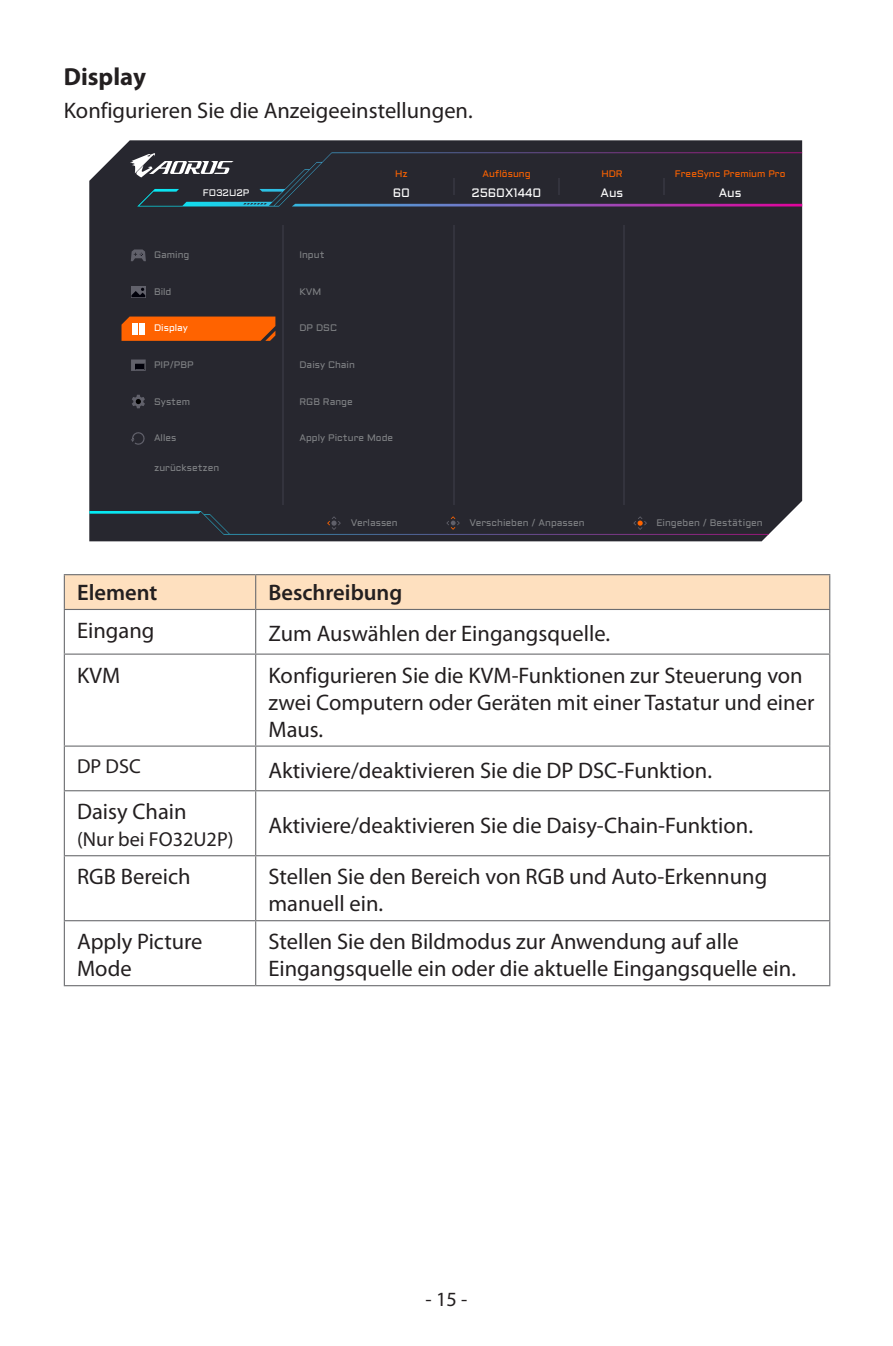
<style>
.page{position:relative;width:893px;height:1346px;background:#fff}
.page>*{position:absolute;margin:0;border:0;box-sizing:border-box;transform-origin:0 0}
.body_11pt_bold{font:700 24.75px "Myriad Pro";color:#231f20}
.body_10pt{font:22.5px/27px "Myriad Pro";color:#231f20}
.body_10pt-2{font:600 22.5px "Myriad Pro";color:#231f20}
.body_10pt-3{font:20.25px "Myriad Pro";color:#231f20}
.body_5_6pt_AOROS_OSD{font:12.15px "Aldrich";color:#fff}
.body_5_6pt_AOROS_OSD-2{font:9.45px "Aldrich";color:#808285}
.body_5_6pt_AOROS_OSD-3{font:9.45px "Aldrich";color:#ff6300}
.body_7pt_AOROS_OSD{font:9.45px "Aldrich";color:#fff}
.body_5_6pt_AOROS_OSD-4{font:9.45px "Aldrich";color:#fff}
</style>
<div class="page">
<div style="left:65px;top:575px;width:764px;height:34px;background:#fee0bf"></div>
<hr style="left:64px;top:574px;width:192px;height:1px;background:#6c6d70">
<hr style="left:64px;top:575px;width:1px;height:34px;background:#6c6d70">
<hr style="left:256px;top:574px;width:574px;height:1px;background:#6c6d70">
<hr style="left:255px;top:575px;width:1px;height:34px;background:#6c6d70">
<hr style="left:829px;top:575px;width:1px;height:34px;background:#6c6d70">
<hr style="left:64px;top:609px;width:192px;height:1px;background:#6c6d70">
<hr style="left:64px;top:610px;width:1px;height:43px;background:#6c6d70">
<hr style="left:256px;top:609px;width:574px;height:1px;background:#6c6d70">
<hr style="left:255px;top:610px;width:1px;height:43px;background:#6c6d70">
<hr style="left:829px;top:610px;width:1px;height:43px;background:#6c6d70">
<hr style="left:64px;top:653px;width:192px;height:2px;background:#6c6d70">
<hr style="left:64px;top:655px;width:1px;height:90px;background:#6c6d70">
<hr style="left:256px;top:653px;width:574px;height:2px;background:#6c6d70">
<hr style="left:255px;top:655px;width:1px;height:90px;background:#6c6d70">
<hr style="left:829px;top:655px;width:1px;height:90px;background:#6c6d70">
<hr style="left:64px;top:745px;width:192px;height:2px;background:#6c6d70">
<hr style="left:64px;top:747px;width:1px;height:43px;background:#6c6d70">
<hr style="left:256px;top:745px;width:574px;height:2px;background:#6c6d70">
<hr style="left:255px;top:747px;width:1px;height:43px;background:#6c6d70">
<hr style="left:829px;top:747px;width:1px;height:43px;background:#6c6d70">
<hr style="left:64px;top:790px;width:192px;height:1px;background:#6c6d70">
<hr style="left:64px;top:791px;width:1px;height:64px;background:#6c6d70">
<hr style="left:256px;top:790px;width:574px;height:1px;background:#6c6d70">
<hr style="left:255px;top:791px;width:1px;height:64px;background:#6c6d70">
<hr style="left:829px;top:791px;width:1px;height:64px;background:#6c6d70">
<hr style="left:64px;top:855px;width:192px;height:1px;background:#6c6d70">
<hr style="left:64px;top:856px;width:1px;height:64px;background:#6c6d70">
<hr style="left:256px;top:855px;width:574px;height:1px;background:#6c6d70">
<hr style="left:255px;top:856px;width:1px;height:64px;background:#6c6d70">
<hr style="left:829px;top:856px;width:1px;height:64px;background:#6c6d70">
<hr style="left:64px;top:920px;width:192px;height:1px;background:#6c6d70">
<hr style="left:64px;top:921px;width:1px;height:64px;background:#6c6d70">
<hr style="left:256px;top:920px;width:574px;height:1px;background:#6c6d70">
<hr style="left:255px;top:921px;width:1px;height:64px;background:#6c6d70">
<hr style="left:829px;top:921px;width:1px;height:64px;background:#6c6d70">
<hr style="left:64px;top:985px;width:192px;height:1px;background:#6c6d70">
<hr style="left:256px;top:985px;width:574px;height:1px;background:#6c6d70">
<div style="left:89px;top:140px;width:713px;height:401px;background:#27272f"></div>
<svg style="left:89px;top:511px;width:680px;height:24px;background:#292c36"></svg>
<hr style="left:283px;top:225px;width:1px;height:280px;background:#33333d">
<hr style="left:453px;top:225px;width:1px;height:280px;background:#33333d">
<hr style="left:623px;top:225px;width:2px;height:280px;background:#33333d">
<svg style="left:130px;top:152px;width:672px;height:54px;background:#2f303b"></svg>
<div style="left:131px;top:286px;width:15px;height:12px;background:#61616b"></div>
<svg style="left:131px;top:288px;width:14px;height:9px"></svg>
<svg style="left:122px;top:316px;width:153px;height:25px;background:#f3650c"></svg>
<svg style="left:131px;top:359px;width:15px;height:12px"></svg>
<div style="left:136px;top:364px;width:8px;height:5px;background:#00000a"></div>
<svg style="left:132px;top:395px;width:13px;height:13px"></svg>
<svg style="left:131px;top:431px;width:14px;height:14px"></svg>
<svg style="left:131px;top:249px;width:15px;height:12px"></svg>
<p class="body_11pt_bold" style="left:64px;top:60px;width:84px">Display</p>
<p class="body_10pt" style="left:64px;top:96px;width:410px">Konfigurieren Sie die Anzeigeeinstellungen.</p>
<p class="body_7pt_AOROS_OSD" style="left:203px;top:187px;width:48px">FO32U2P</p>
<p class="body_5_6pt_AOROS_OSD-2" style="left:154px;top:249px;width:37px">Gaming</p>
<p class="body_5_6pt_AOROS_OSD-2" style="left:154px;top:285px;width:19px">Bild</p>
<p class="body_5_6pt_AOROS_OSD-4" style="left:154px;top:322px;width:36px">Display</p>
<p class="body_5_6pt_AOROS_OSD-2" style="left:154px;top:358px;width:41px">PIP/PBP</p>
<p class="body_5_6pt_AOROS_OSD-2" style="left:154px;top:395px;width:38px">System</p>
<p class="body_5_6pt_AOROS_OSD-2" style="left:154px;top:431px;width:24px">Alles</p>
<p class="body_5_6pt_AOROS_OSD-2" style="left:154px;top:461px;width:67px">zurücksetzen</p>
<p class="body_5_6pt_AOROS_OSD-3" style="left:395px;top:167px;width:14px">Hz</p>
<p class="body_5_6pt_AOROS_OSD" style="left:393px;top:184px;width:19px">60</p>
<p class="body_5_6pt_AOROS_OSD-2" style="left:299px;top:249px;width:27px">Input</p>
<p class="body_5_6pt_AOROS_OSD-2" style="left:299px;top:285px;width:23px">KVM</p>
<p class="body_5_6pt_AOROS_OSD-2" style="left:299px;top:322px;width:39px">DP DSC</p>
<p class="body_5_6pt_AOROS_OSD-2" style="left:299px;top:358px;width:57px">Daisy Chain</p>
<p class="body_5_6pt_AOROS_OSD-2" style="left:299px;top:395px;width:55px">RGB Range</p>
<p class="body_5_6pt_AOROS_OSD-2" style="left:299px;top:431px;width:95px">Apply Picture Mode</p>
<p class="body_5_6pt_AOROS_OSD-3" style="left:482px;top:167px;width:50px">Auflösung</p>
<p class="body_5_6pt_AOROS_OSD" style="left:472px;top:184px;width:71px">2560X1440</p>
<p class="body_5_6pt_AOROS_OSD-3" style="left:601px;top:167px;width:23px">HDR</p>
<p class="body_5_6pt_AOROS_OSD" style="left:601px;top:184px;width:24px">Aus</p>
<p class="body_5_6pt_AOROS_OSD-3" style="left:675px;top:167px;width:112px">FreeSync Premium Pro</p>
<p class="body_5_6pt_AOROS_OSD" style="left:719px;top:184px;width:24px">Aus</p>
<p class="body_5_6pt_AOROS_OSD-2" style="left:351px;top:516px;width:49px">Verlassen</p>
<p class="body_5_6pt_AOROS_OSD-2" style="left:469px;top:516px;width:117px">Verschieben / Anpassen</p>
<p class="body_5_6pt_AOROS_OSD-2" style="left:656px;top:516px;width:108px">Eingeben / Bestätigen</p>
<p class="body_10pt-2" style="left:77px;top:578px;width:82px">Element</p>
<p class="body_10pt-2" style="left:268px;top:578px;width:135px">Beschreibung</p>
<p class="body_10pt" style="left:77px;top:616px;width:79px">Eingang</p>
<p class="body_10pt" style="left:268px;top:620px;width:343px">Zum Auswählen der Eingangsquelle.</p>
<p class="body_10pt" style="left:77px;top:661px;width:45px">KVM</p>
<p class="body_10pt" style="left:268px;top:661px;width:547px">Konfigurieren Sie die KVM-Funktionen zur Steuerung von zwei Computern oder Geräten mit einer Tastatur und einer<br>Maus.</p>
<p class="body_10pt-3" style="left:77px;top:753px;width:65px">DP DSC</p>
<p class="body_10pt" style="left:268px;top:756px;width:445px">Aktiviere/deaktivieren Sie die DP DSC-Funktion.</p>
<p class="body_10pt" style="left:77px;top:798px;width:111px">Daisy Chain</p>
<p class="body_10pt-3" style="left:77px;top:827px;width:158px">(Nur bei FO32U2P)</p>
<p class="body_10pt" style="left:268px;top:811px;width:486px">Aktiviere/deaktivieren Sie die Daisy-Chain-Funktion.</p>
<p class="body_10pt" style="left:77px;top:863px;width:115px">RGB Bereich</p>
<p class="body_10pt" style="left:268px;top:863px;width:500px">Stellen Sie den Bereich von RGB und Auto-Erkennung manuell ein.</p>
<p class="body_10pt" style="left:77px;top:928px;width:127px">Apply Picture<br>Mode</p>
<p class="body_10pt" style="left:268px;top:928px;width:529px">Stellen Sie den Bildmodus zur Anwendung auf alle<br>Eingangsquelle ein oder die aktuelle Eingangsquelle ein.</p>
<p class="body_10pt-3" style="left:426px;top:1286px;width:43px">- 15 -</p>
</div>
